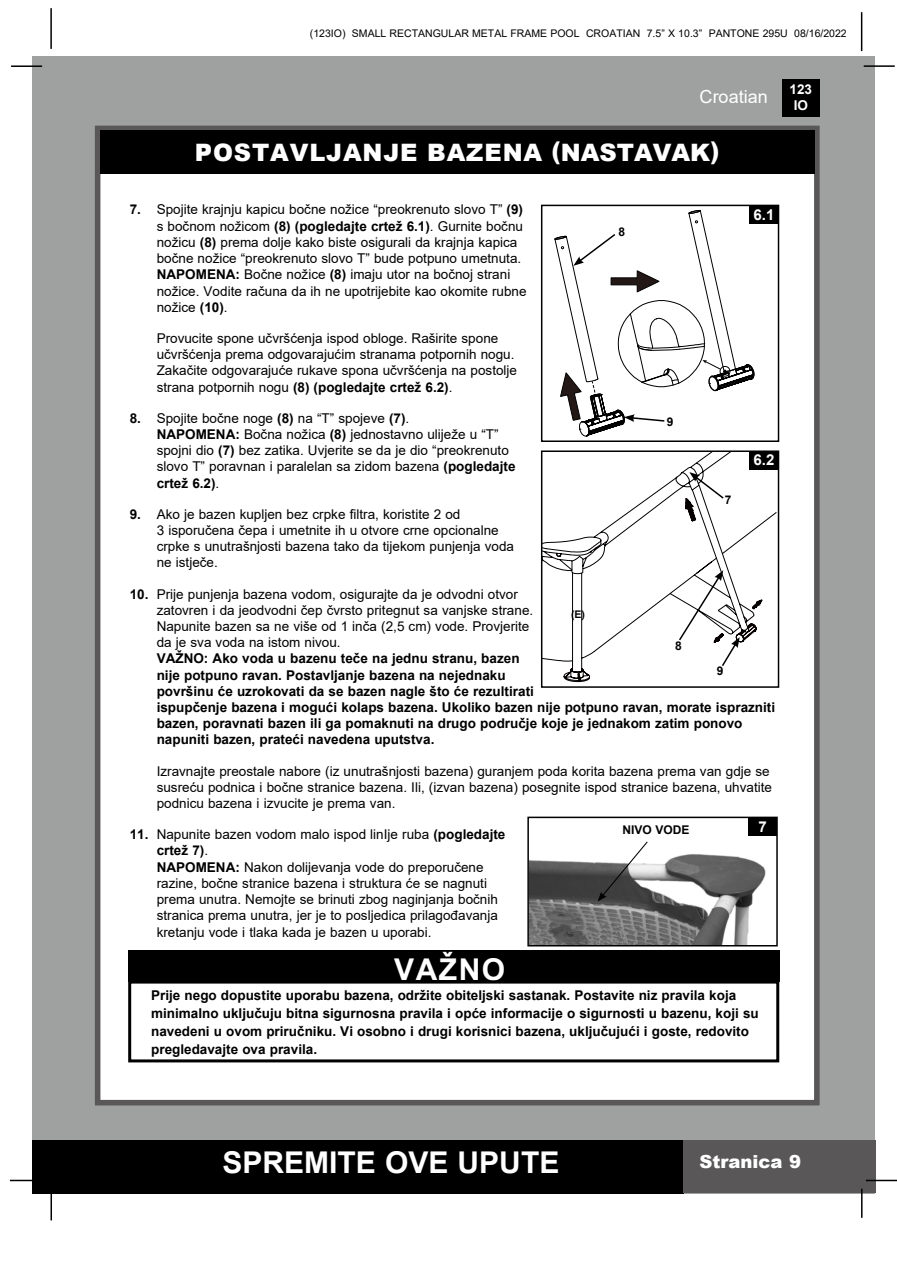
<style>
.page{position:relative;width:897px;height:1264px;background:#fff}
.page>*{position:absolute;margin:0;border:0;box-sizing:border-box;transform-origin:0 0}
.t1{font:700 30px "Arial";color:#fff}
.t2{font:900 24px "Arial";letter-spacing:.035em;color:#fff}
.t3{font:900 18px "Arial";color:#fff}
.t4{font:18px "Arial";color:#fff}
.t5{font:700 15px "Arial";color:#fff}
.t6{font:13.5px/16.2px "Arial";color:#000}
.t7{font:700 13.5px/16.2px "Arial";color:#000}
.t8{font:700 13.5px/16.2px "Arial";color:#fff;text-align:center}
.t9{font:700 12px "Arial";color:#000}
.t10{font:10.5px "Arial";color:#000}
.t11{font:700 10.5px "Arial";color:#000}
.s1{font-weight:700}
</style>
<div class="page">
<div style="left:33px;top:56px;width:842px;height:1137px;background:#9fa0a0"></div>
<div style="left:782px;top:79px;width:37px;height:38px;background:#000"></div>
<hr style="left:863px;top:65px;width:31px;height:2px;background:#000">
<hr style="left:50px;top:8px;width:2px;height:41px;background:#000">
<hr style="left:860px;top:12px;width:2px;height:39px;background:#000">
<div style="left:33px;top:1140px;width:650px;height:53px;background:#000"></div>
<div style="left:683px;top:1140px;width:192px;height:53px;background:#595757"></div>
<hr style="left:865px;top:1179px;width:31px;height:2px;background:#000">
<hr style="left:860px;top:1188px;width:2px;height:29px;background:#000">
<hr style="left:50px;top:1190px;width:2px;height:30px;background:#000">
<hr style="left:10px;top:1179px;width:31px;height:2px;background:#000">
<hr style="left:11px;top:65px;width:31px;height:2px;background:#000">
<div style="left:95px;top:126px;width:724px;height:979px;background:#fff;border:6px solid #595757"></div>
<div style="left:100px;top:130px;width:714px;height:44px;background:#000"></div>
<div style="left:128px;top:950px;width:651px;height:32px;background:#000"></div>
<div style="left:128px;top:980px;width:651px;height:82px;border:3px solid #000"></div>
<div style="left:527px;top:816px;width:250px;height:130px;border:2px solid #000"></div>
<img style="left:529px;top:837px;width:246px;height:107px">
<svg style="left:597px;top:840px;width:51px;height:61px"></svg>
<div style="left:748px;top:818px;width:28px;height:17px;background:#000"></div>
<div style="left:541px;top:205px;width:238px;height:237px;border:2px solid #000"></div>
<div style="left:749px;top:206px;width:28px;height:18px;background:#000"></div>
<svg style="left:554px;top:210px;width:200px;height:227px"></svg>
<svg style="left:544px;top:453px;width:232px;height:229px"></svg>
<div style="left:541px;top:450px;width:238px;height:238px;border:2px solid #000"></div>
<div style="left:749px;top:452px;width:28px;height:17px;background:#000"></div>
<svg style="left:689px;top:472px;width:36px;height:28px"></svg>
<svg style="left:677px;top:570px;width:80px;height:98px"></svg>
<p class="t10" style="left:310px;top:26px;width:538px">(123IO) SMALL RECTANGULAR METAL FRAME POOL CROATIAN 7.5” X 10.3” PANTONE 295U 08/16/2022</p>
<h3 class="t4" style="left:699px;top:84px;width:70px">Croatian</h3>
<h2 class="t2" style="left:195px;top:135px;width:526px">POSTAVLJANJE BAZENA (NASTAVAK)</h2>
<p class="t6" style="left:157px;top:202px;width:371px;text-indent:-27px"><span class="s1">7.</span> Spojite krajnju kapicu bočne nožice “preokrenuto slovo T” <span class="s1">(9) </span>s bočnom nožicom <span class="s1">(8) (pogledajte crtež 6.1)</span>. Gurnite bočnu nožicu <span class="s1">(8)</span> prema dolje kako biste osigurali da krajnja kapica bočne nožice “preokrenuto slovo T” bude potpuno umetnuta.<br><span class="s1">NAPOMENA:</span> Bočne nožice <span class="s1">(8)</span> imaju utor na bočnoj strani nožice. Vodite računa da ih ne upotrijebite kao okomite rubne nožice <span class="s1">(10)</span>.</p>
<p class="t6" style="left:157px;top:330px;width:362px">Provucite spone učvršćenja ispod obloge. Raširite spone učvršćenja prema odgovarajućim stranama potpornih nogu.<br>Zakačite odgovarajuće rukave spona učvršćenja na postolje strana potpornih nogu <span class="s1">(8) (pogledajte crtež 6.2)</span>.</p>
<p class="t6" style="left:157px;top:410px;width:360px;text-indent:-27px"><span class="s1">8.</span> Spojite bočne noge <span class="s1">(8)</span> na “T” spojeve <span class="s1">(7)</span>.<br><span class="s1">NAPOMENA:</span> Bočna nožica <span class="s1">(8)</span> jednostavno uliježe u “T” spojni dio <span class="s1">(7)</span> bez zatika. Uvjerite se da je dio “preokrenuto slovo T” poravnan i paralelan sa zidom bazena <span class="s1">(pogledajte crtež 6.2)</span>.</p>
<p class="t6" style="left:157px;top:506px;width:359px;text-indent:-27px"><span class="s1">9.</span> Ako je bazen kupljen bez crpke filtra, koristite 2 od<br>3 isporučena čepa i umetnite ih u otvore crne opcionalne crpke s unutrašnjosti bazena tako da tijekom punjenja voda ne istječe.</p>
<p class="t6" style="left:157px;top:585px;width:378px;text-indent:-27px"><span class="s1">10.</span> Prije punjenja bazena vodom, osigurajte da je odvodni otvor zatovren i da jeodvodni čep čvrsto pritegnut sa vanjske strane.<br>Napunite bazen sa ne više od 1 inča (2,5 cm) vode. Provjerite da je sva voda na istom nivou.</p>
<p class="t7" style="left:157px;top:651px;width:620px">VAŽNO: Ako voda u bazenu teče na jednu stranu, bazen<br>nije potpuno ravan. Postavljanje bazena na nejednaku<br>površinu će uzrokovati da se bazen nagle što će rezultirati<br>ispupčenje bazena i mogući kolaps bazena. Ukoliko bazen nije potpuno ravan, morate isprazniti bazen, poravnati bazen ili ga pomaknuti na drugo područje koje je jednakom zatim ponovo napuniti bazen, prateći navedena uputstva.</p>
<p class="t6" style="left:157px;top:762px;width:616px">Izravnajte preostale nabore (iz unutrašnjosti bazena) guranjem poda korita bazena prema van gdje se susreću podnica i bočne stranice bazena. Ili, (izvan bazena) posegnite ispod stranice bazena, uhvatite podnicu bazena i izvucite je prema van.</p>
<p class="t6" style="left:157px;top:826px;width:350px;text-indent:-27px"><span class="s1">11.</span> Napunite bazen vodom malo ispod linIje ruba <span class="s1">(pogledajte crtež 7)</span>.<br><span class="s1">NAPOMENA:</span> Nakon dolijevanja vode do preporučene razine, bočne stranice bazena i struktura će se nagnuti prema unutra. Nemojte se brinuti zbog naginjanja bočnih stranica prema unutra, jer je to posljedica prilagođavanja kretanju vode i tlaka kada je bazen u uporabi.</p>
<h1 class="t1" style="left:394px;top:948px;width:112px">VAŽNO</h1>
<p class="t7" style="left:151px;top:986px;width:609px;line-height:18px">Prije nego dopustite uporabu bazena, održite obiteljski sastanak. Postavite niz pravila koja minimalno uključuju bitna sigurnosna pravila i opće informacije o sigurnosti u bazenu, koji su navedeni u ovom priručniku. Vi osobno i drugi korisnici bazena, uključujući i goste, redovito pregledavajte ova pravila.</p>
<p class="t5" style="left:753px;top:204px;width:22px">6.1</p>
<p class="t9" style="left:618px;top:223px;width:8px">8</p>
<p class="t9" style="left:666px;top:413px;width:8px">9</p>
<p class="t5" style="left:753px;top:449px;width:22px">6.2</p>
<p class="t9" style="left:725px;top:491px;width:8px">7</p>
<p class="t11" style="left:571px;top:607px;width:15px">(E)</p>
<p class="t9" style="left:675px;top:638px;width:8px">8</p>
<p class="t9" style="left:716px;top:663px;width:8px">9</p>
<p class="t9" style="left:622px;top:821px;width:69px">NIVO VODE</p>
<p class="t5" style="left:758px;top:815px;width:10px">7</p>
<p class="t8" style="left:789px;top:81px;width:24px">123<br>IO</p>
<h1 class="t1" style="left:222px;top:1141px;width:338px">SPREMITE OVE UPUTE</h1>
<h3 class="t3" style="left:699px;top:1149px;width:103px">Stranica 9</h3>
</div>
